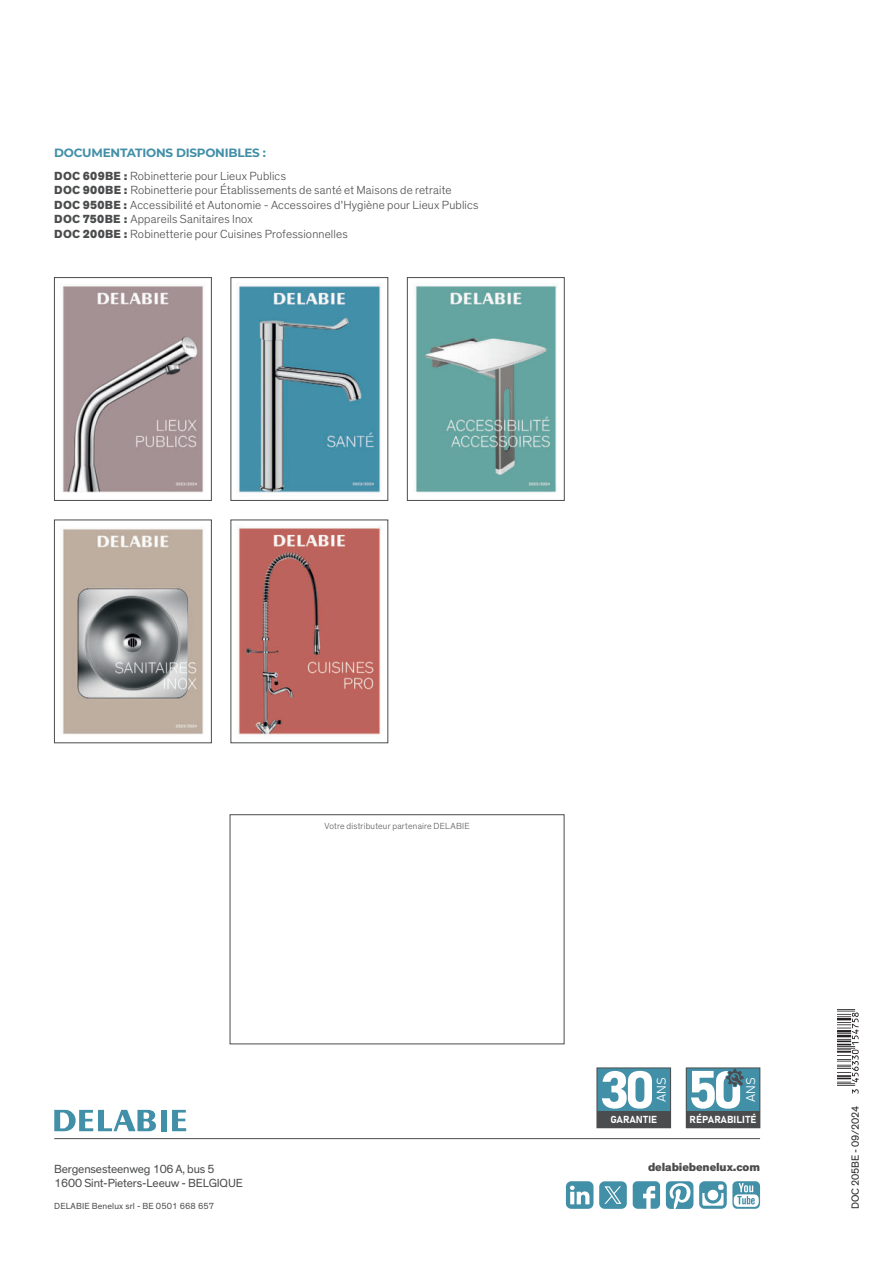
<style>
.page{position:relative;width:893px;height:1263px;background:#fff}
.page>*{position:absolute;margin:0;border:0;box-sizing:border-box;transform-origin:0 0}
.t1{font:300 12.45px "Bahnschrift";color:#fff}
.t2{font:300 12px/14.4px "Theinhardt";letter-spacing:.015em;color:#4b4c4d}
.t3{font:12px "Theinhardt";letter-spacing:-.01em;color:#4b4c4d}
.t4{font:700 12px "Montserrat";letter-spacing:-.02em;color:#428fa8}
.t5{font:800 12px "Theinhardt";letter-spacing:-.01em;color:#4b4c4d}
.t6{font:10.5px "Theinhardt";letter-spacing:-.01em;color:#231f20}
.t7{font:700 10.05px "Bahnschrift";color:#fff}
.t8{font:300 9px "Theinhardt";letter-spacing:.02em;color:#57585a}
.t9{font:9px "Theinhardt";letter-spacing:.015em;color:#4b4c4d}
.s1{font-weight:800}
</style>
<div class="page">
<img style="left:62px;top:286px;width:142px;height:207px">
<div style="left:54px;top:277px;width:158px;height:224px;border:1px solid #4b4c4d"></div>
<img style="left:62px;top:528px;width:142px;height:207px">
<div style="left:54px;top:520px;width:158px;height:223px;border:1px solid #4b4c4d"></div>
<img style="left:238px;top:283px;width:143px;height:210px">
<div style="left:231px;top:277px;width:157px;height:224px;border:1px solid #4b4c4d"></div>
<img style="left:415px;top:285px;width:142px;height:208px">
<div style="left:407px;top:277px;width:157px;height:224px;border:1px solid #4b4c4d"></div>
<img style="left:238px;top:526px;width:144px;height:209px">
<div style="left:230px;top:814px;width:334px;height:230px;background:#fff;border:1px solid #4b4c4d"></div>
<svg style="left:666px;top:1181px;width:27px;height:28px"></svg>
<svg style="left:699px;top:1181px;width:61px;height:28px"></svg>
<svg style="left:633px;top:1181px;width:27px;height:28px"></svg>
<svg style="left:566px;top:1181px;width:61px;height:28px"></svg>
<hr style="left:54px;top:1138px;width:706px;height:1px;background:#4b4c4d">
<svg style="left:54px;top:1110px;width:102px;height:21px"></svg>
<div style="left:161px;top:1110px;width:6px;height:21px;background:#428fa8"></div>
<svg style="left:172px;top:1110px;width:14px;height:21px"></svg>
<svg style="left:838px;top:1009px;width:21px;height:84px"></svg>
<div style="left:597px;top:1068px;width:74px;height:60px;background:#428fa8"></div>
<div style="left:597px;top:1112px;width:74px;height:16px;background:#4b4c4d"></div>
<svg style="left:602px;top:1071px;width:50px;height:38px"></svg>
<div style="left:597px;top:1068px;width:74px;height:60px;border:1px solid #4b4c4d"></div>
<div style="left:686px;top:1068px;width:74px;height:60px;background:#428fa8"></div>
<div style="left:686px;top:1112px;width:74px;height:16px;background:#4b4c4d"></div>
<svg style="left:691px;top:1070px;width:53px;height:39px"></svg>
<div style="left:686px;top:1068px;width:74px;height:60px;border:1px solid #4b4c4d"></div>
<p class="t4" style="left:54px;top:147px;width:213px">DOCUMENTATIONS DISPONIBLES :</p>
<p class="t2" style="left:54px;top:169px;width:426px"><span class="s1">DOC 609BE :</span> Robinetterie pour Lieux Publics<br><span class="s1">DOC 900BE :</span> Robinetterie pour Établissements de santé et Maisons de retraite <span class="s1">DOC 950BE :</span> Accessibilité et Autonomie - Accessoires d’Hygiène pour Lieux Publics <span class="s1">DOC 750BE :</span> Appareils Sanitaires Inox<br><span class="s1">DOC 200BE :</span> Robinetterie pour Cuisines Professionnelles</p>
<p class="t8" style="left:324px;top:821px;width:147px">Votre distributeur partenaire DELABIE</p>
<p class="t1" style="left:654px;top:1102px;width:26px;rotate:-90deg">ANS</p>
<p class="t1" style="left:743px;top:1102px;width:26px;rotate:-90deg">ANS</p>
<p class="t7" style="left:610px;top:1114px;width:48px">GARANTIE</p>
<p class="t7" style="left:689px;top:1114px;width:68px">RÉPARABILITÉ</p>
<p class="t3" style="left:54px;top:1162px;width:162px">Bergensesteenweg 106 A, bus 5</p>
<p class="t5" style="left:648px;top:1160px;width:114px">delabiebenelux.com</p>
<p class="t3" style="left:54px;top:1176px;width:190px">1600 Sint-Pieters-Leeuw - BELGIQUE</p>
<p class="t9" style="left:54px;top:1201px;width:161px">DELABIE Benelux srl - BE 0501 668 657</p>
<p class="t6" style="left:850px;top:1209px;width:105px;rotate:-90deg">DOC 205BE - 09/2024</p>
</div>
